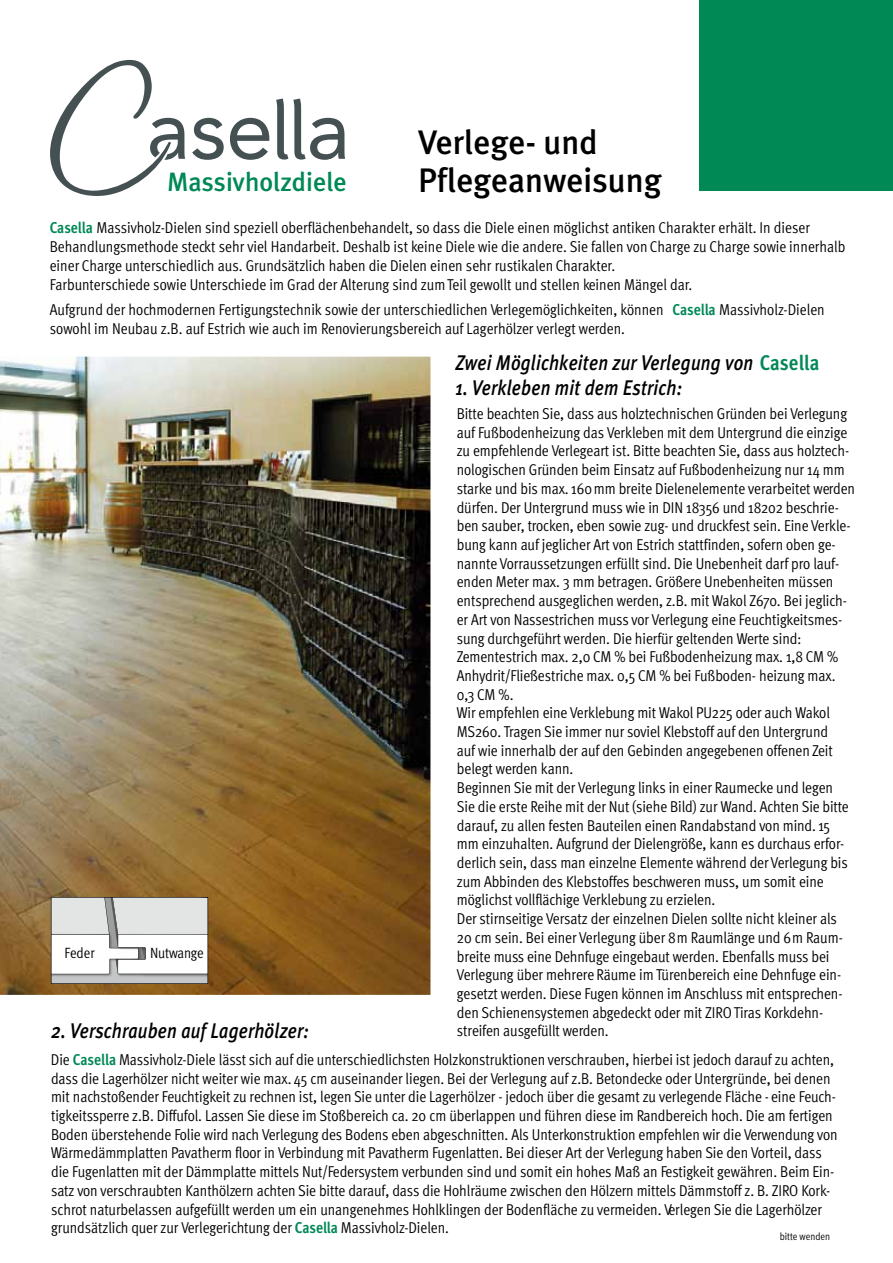
<style>
.page{position:relative;width:893px;height:1263px;background:#fff}
.page>*{position:absolute;margin:0;border:0;box-sizing:border-box;transform-origin:0 0}
.t1{font:82.8px "Meta Cond Book LF";color:#445052;scale:1.04 1}
.t2{font:500 34.05px/38.2px "Meta Plus";color:#000}
.t3{font:500 26.55px "Meta Plus";color:#085}
.t4{font:italic 500 21.3px "Meta Plus";letter-spacing:.01em;color:#000;scale:.85 1}
.t5{font:15.75px/18.8px "Meta Cond Normal";letter-spacing:-.005em;color:#000}
.t6{font:14.85px "Meta Cond Normal";letter-spacing:-.015em;color:#000}
.t7{font:10.5px "Meta Cond Normal";letter-spacing:-.005em;color:#000}
.s1{font-family:"Meta Cond Bold LF";color:#085}
.s2{font-family:"Meta Cond Bold LF";font-weight:400;font-style:normal;color:#085}
</style>
<div class="page">
<img style="left:0;top:357px;width:430px;height:638px">
<div style="left:699px;top:0;width:194px;height:190px;background:#085"></div>
<svg style="left:310px;top:118px;width:35px;height:42px"></svg>
<svg style="left:192px;top:118px;width:32px;height:42px"></svg>
<svg style="left:230px;top:118px;width:39px;height:42px"></svg>
<svg style="left:50px;top:60px;width:135px;height:136px"></svg>
<svg style="left:51px;top:897px;width:157px;height:87px"></svg>
<h1 class="t1" style="left:270px;top:83px;width:37px">ll</h1>
<h3 class="t3" style="left:167px;top:167px;width:181px">Massivholzdiele</h3>
<h2 class="t2" style="left:418px;top:123px;width:245px">Verlege- und<br>Pflegeanweisung</h2>
<p class="t5" style="left:50px;top:218px;width:797px"><span class="s1">Casella</span> Massivholz-Dielen sind speziell oberflächenbehandelt, so dass die Diele einen möglichst antiken Charakter erhält. In dieser Behandlungsmethode steckt sehr viel Handarbeit. Deshalb ist keine Diele wie die andere. Sie fallen von Charge zu Charge sowie innerhalb einer Charge unterschiedlich aus. Grundsätzlich haben die Dielen einen sehr rustikalen Charakter.<br>Farbunterschiede sowie Unterschiede im Grad der Alterung sind zum Teil gewollt und stellen keinen Mängel dar.</p>
<p class="t5" style="left:50px;top:300px;width:776px">Aufgrund der hochmodernen Fertigungstechnik sowie der unterschiedlichen Verlegemöglichkeiten, können <span class="s1">Casella</span> Massivholz-Dielen sowohl im Neubau z.B. auf Estrich wie auch im Renovierungsbereich auf Lagerhölzer verlegt werden.</p>
<h3 class="t4" style="left:455px;top:350px;width:430px">Zwei Möglichkeiten zur Verlegung von <span class="s2">Casella</span></h3>
<h3 class="t4" style="left:455px;top:375px;width:268px">1. Verkleben mit dem Estrich:</h3>
<p class="t5" style="left:457px;top:404px;width:400px">Bitte beachten Sie, dass aus holztechnischen Gründen bei Verlegung auf Fußbodenheizung das Verkleben mit dem Untergrund die einzige zu empfehlende Verlegeart ist. Bitte beachten Sie, dass aus holztech&shy;nologischen Gründen beim Einsatz auf Fußbodenheizung nur 14 mm starke und bis max. 160 mm breite Dielenelemente verarbeitet werden dürfen. Der Untergrund muss wie in DIN 18356 und 18202 beschrie&shy;ben sauber, trocken, eben sowie zug- und druckfest sein. Eine Verkle&shy;bung kann auf jeglicher Art von Estrich stattfinden, sofern oben ge&shy;nannte Vorraussetzungen erfüllt sind. Die Unebenheit darf pro lauf&shy;enden Meter max. 3 mm betragen. Größere Unebenheiten müssen entsprechend ausgeglichen werden, z.B. mit Wakol Z670. Bei jeglich&shy;er Art von Nassestrichen muss vor Verlegung eine Feuchtigkeitsmes&shy;sung durchgeführt werden. Die hierfür geltenden Werte sind:<br>Zementestrich max. 2,0 CM % bei Fußbodenheizung max. 1,8 CM % Anhydrit/Fließestriche max. 0,5 CM % bei Fußboden- heizung max.<br>0,3 CM %.<br>Wir empfehlen eine Verklebung mit Wakol PU225 oder auch Wakol MS260. Tragen Sie immer nur soviel Klebstoff auf den Untergrund<br>auf wie innerhalb der auf den Gebinden angegebenen offenen Zeit belegt werden kann.<br>Beginnen Sie mit der Verlegung links in einer Raumecke und legen<br>Sie die erste Reihe mit der Nut (siehe Bild) zur Wand. Achten Sie bitte darauf, zu allen festen Bauteilen einen Randabstand von mind. 15 mm einzuhalten. Aufgrund der Dielengröße, kann es durchaus erfor&shy;derlich sein, dass man einzelne Elemente während der Verlegung bis zum Abbinden des Klebstoffes beschweren muss, um somit eine möglichst vollflächige Verklebung zu erzielen.<br>Der stirnseitige Versatz der einzelnen Dielen sollte nicht kleiner als 20 cm sein. Bei einer Verlegung über 8 m Raumlänge und 6 m Raum&shy;breite muss eine Dehnfuge eingebaut werden. Ebenfalls muss bei Verlegung über mehrere Räume im Türenbereich eine Dehnfuge ein&shy;gesetzt werden. Diese Fugen können im Anschluss mit entsprechen&shy;den Schienensystemen abgedeckt oder mit ZIRO Tiras Korkdehn&shy;streifen ausgefüllt werden.</p>
<p class="t5" style="left:51px;top:1050px;width:788px">Die <span class="s1">Casella</span> Massivholz-Diele lässt sich auf die unterschiedlichsten Holzkonstruktionen verschrauben, hierbei ist jedoch darauf zu achten, dass die Lagerhölzer nicht weiter wie max. 45 cm auseinander liegen. Bei der Verlegung auf z.B. Betondecke oder Untergründe, bei denen mit nachstoßender Feuchtigkeit zu rechnen ist, legen Sie unter die Lagerhölzer - jedoch über die gesamt zu verlegende Fläche - eine Feuch&shy;tigkeitssperre z.B. Diffufol. Lassen Sie diese im Stoßbereich ca. 20 cm überlappen und führen diese im Randbereich hoch. Die am fertigen Boden überstehende Folie wird nach Verlegung des Bodens eben abgeschnitten. Als Unterkonstruktion empfehlen wir die Verwendung von Wärmedämmplatten Pavatherm floor in Verbindung mit Pavatherm Fugenlatten. Bei dieser Art der Verlegung haben Sie den Vorteil, dass die Fugenlatten mit der Dämmplatte mittels Nut/Federsystem verbunden sind und somit ein hohes Maß an Festigkeit gewähren. Beim Ein&shy;satz von verschraubten Kanthölzern achten Sie bitte darauf, dass die Hohlräume zwischen den Hölzern mittels Dämmstoff z. B. ZIRO Kork&shy;schrot naturbelassen aufgefüllt werden um ein unangenehmes Hohlklingen der Bodenfläche zu vermeiden. Verlegen Sie die Lagerhölzer grundsätzlich quer zur Verlegerichtung der <span class="s1">Casella</span> Massivholz-Dielen.</p>
<p class="t6" style="left:65px;top:945px;width:32px">Feder</p>
<p class="t6" style="left:150px;top:945px;width:55px">Nutwange</p>
<h3 class="t4" style="left:51px;top:1018px;width:305px">2. Verschrauben auf Lagerhölzer:</h3>
<p class="t7" style="left:780px;top:1230px;width:52px">bitte wenden</p>
</div>
